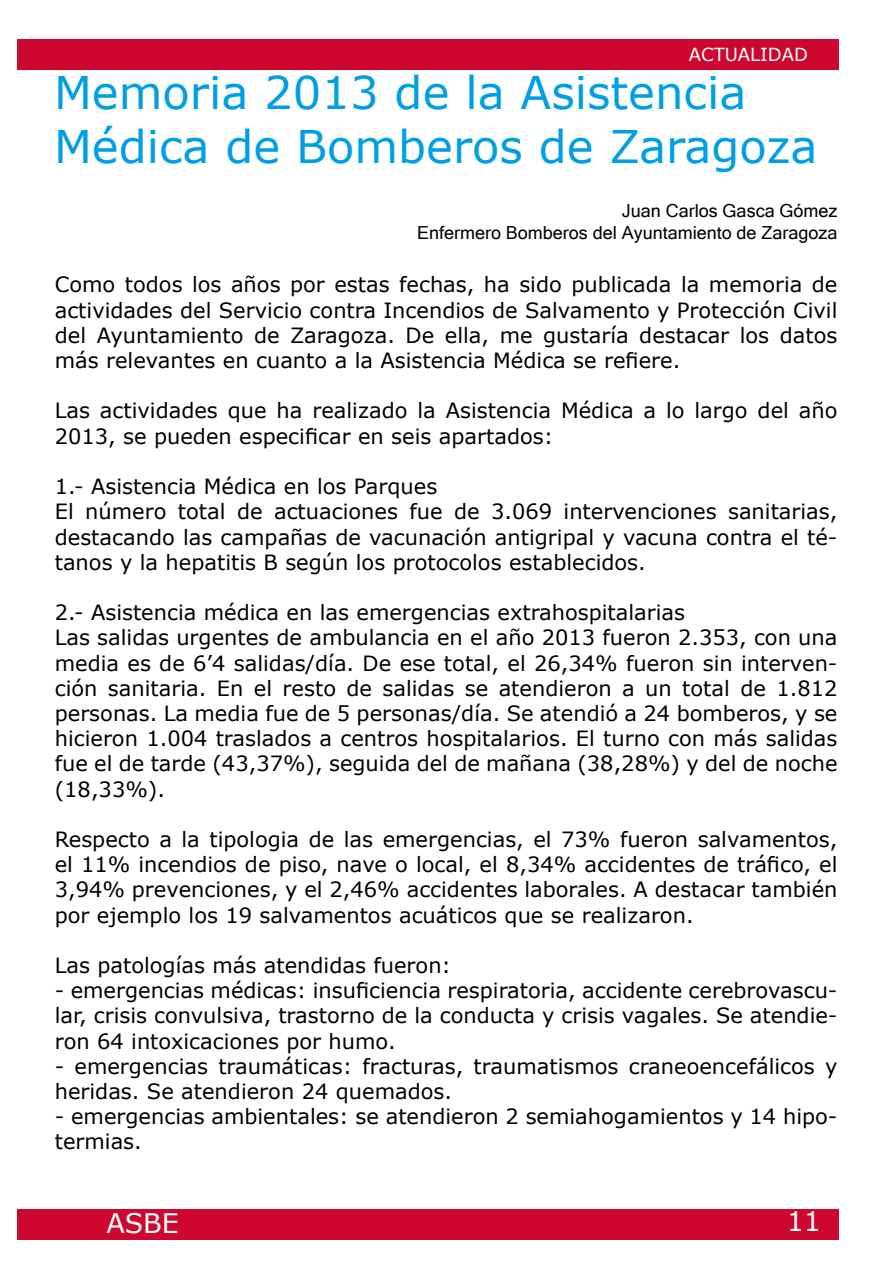
<style>
.page{position:relative;width:893px;height:1263px;background:#fff}
.page>*{position:absolute;margin:0;border:0;box-sizing:border-box;transform-origin:0 0}
.t1{font:45px/54px "MS Reference Sans Serif";color:#009fe3}
.t2{font:27px "MS Reference Sans Serif";color:#fff}
.t3{font:21px/25.2px "MS Reference Sans Serif";color:#000}
.t4{font:18px/21.6px "Microsoft Sans Serif";color:#000;text-align:right}
.t5{font:18px "MS Reference Sans Serif";color:#fff}
</style>
<div class="page">
<div style="left:17px;top:39px;width:822px;height:30px;background:#ce072f"></div>
<div style="left:17px;top:1209px;width:822px;height:30px;background:#ce072f"></div>
<p class="t5" style="left:689px;top:42px;width:121px">ACTUALIDAD</p>
<h1 class="t1" style="left:54px;top:64px;width:765px">Memoria 2013 de la Asistencia<br>Médica de Bomberos de Zaragoza</h1>
<p class="t4" style="left:417px;top:200px;width:422px">Juan Carlos Gasca Gómez<br>Enfermero Bomberos del Ayuntamiento de Zaragoza</p>
<p class="t3" style="left:55px;top:271px;width:784px;text-align:justify">Como todos los años por estas fechas, ha sido publicada la memoria de actividades del Servicio contra Incendios de Salvamento y Protección Civil del Ayuntamiento de Zaragoza. De ella, me gustaría destacar los datos más relevantes en cuanto a la Asistencia Médica se refiere.</p>
<p class="t3" style="left:55px;top:397px;width:784px">Las actividades que ha realizado la Asistencia Médica a lo largo del año<br>2013, se pueden especificar en seis apartados:</p>
<p class="t3" style="left:55px;top:473px;width:784px">1.- Asistencia Médica en los Parques<br>El número total de actuaciones fue de 3.069 intervenciones sanitarias, destacando las campañas de vacunación antigripal y vacuna contra el té&shy;tanos y la hepatitis B según los protocolos establecidos.</p>
<p class="t3" style="left:55px;top:599px;width:784px">2.- Asistencia médica en las emergencias extrahospitalarias<br>Las salidas urgentes de ambulancia en el año 2013 fueron 2.353, con una media es de 6’4 salidas/día. De ese total, el 26,34% fueron sin interven&shy;ción sanitaria. En el resto de salidas se atendieron a un total de 1.812 personas. La media fue de 5 personas/día. Se atendió a 24 bomberos, y se hicieron 1.004 traslados a centros hospitalarios. El turno con más salidas fue el de tarde (43,37%), seguida del de mañana (38,28%) y del de noche (18,33%).</p>
<p class="t3" style="left:55px;top:826px;width:784px;text-align:justify">Respecto a la tipologia de las emergencias, el 73% fueron salvamentos, el 11% incendios de piso, nave o local, el 8,34% accidentes de tráfico, el 3,94% prevenciones, y el 2,46% accidentes laborales. A destacar también por ejemplo los 19 salvamentos acuáticos que se realizaron.</p>
<p class="t3" style="left:55px;top:952px;width:398px">Las patologías más atendidas fueron:</p>
<p class="t3" style="left:55px;top:977px;width:784px;text-align:justify">- emergencias médicas: insuficiencia respiratoria, accidente cerebrovascu&shy;lar, crisis convulsiva, trastorno de la conducta y crisis vagales. Se atendie&shy;ron 64 intoxicaciones por humo.</p>
<p class="t3" style="left:55px;top:1053px;width:784px">- emergencias traumáticas: fracturas, traumatismos craneoencefálicos y heridas. Se atendieron 24 quemados.</p>
<p class="t3" style="left:55px;top:1103px;width:784px">- emergencias ambientales: se atendieron 2 semiahogamientos y 14 hipo&shy;termias.</p>
<p class="t2" style="left:106px;top:1206px;width:74px">ASBE</p>
<p class="t2" style="left:787px;top:1204px;width:36px">11</p>
</div>
